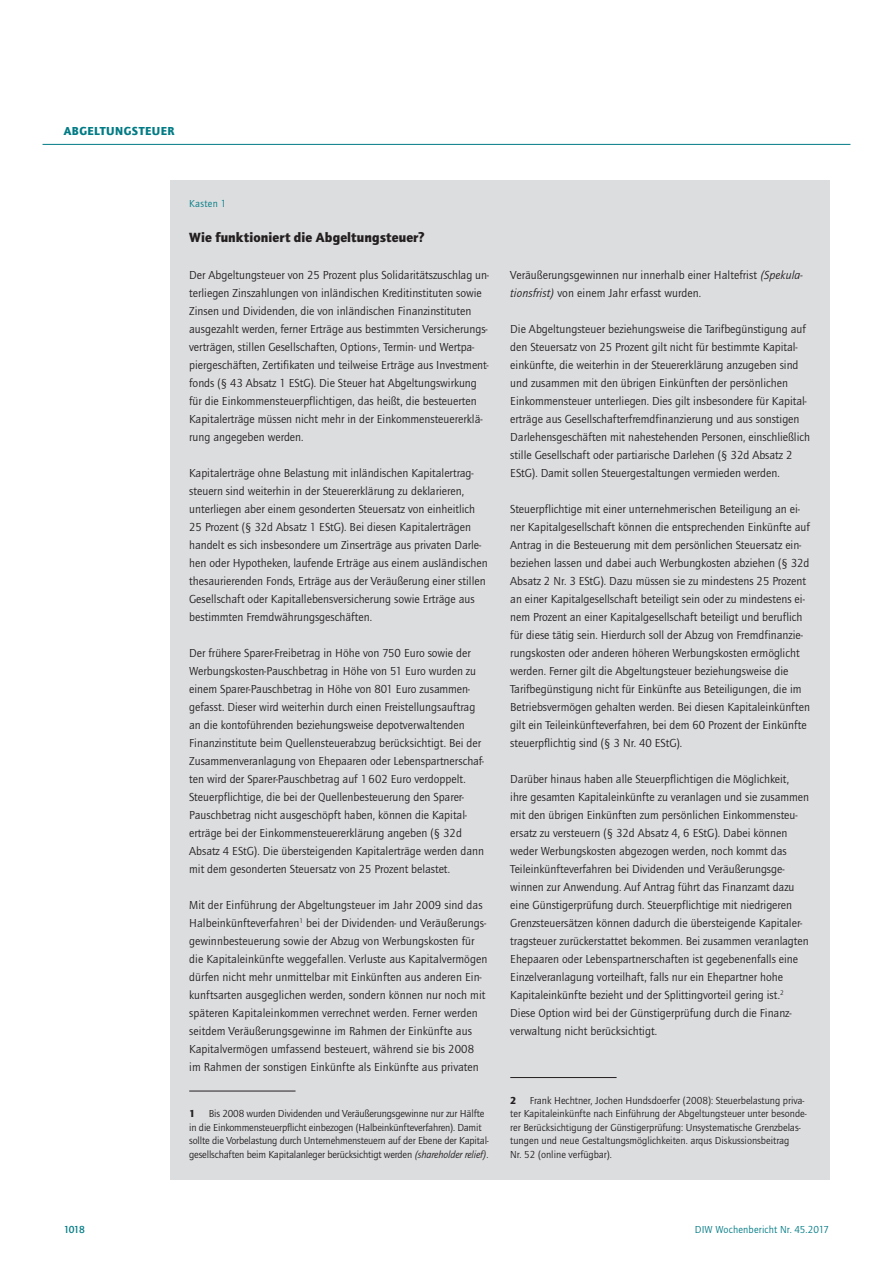
<style>
.page{position:relative;width:893px;height:1263px;background:#fff}
.page>*{position:absolute;margin:0;border:0;box-sizing:border-box;transform-origin:0 0}
.t1{font:900 13.8px "Quay Sans ITC Std";letter-spacing:.005em;color:#231f20}
.t2{font:12px/18px "Quay Sans ITC Std";color:#231f20}
.t3{font:900 12px "Quay Sans ITC Std";color:#007b85}
.t4{font:10.5px/13.5px "Quay Sans ITC Std";letter-spacing:-.01em;color:#231f20}
.t5{font:10.5px "Quay Sans ITC Std";letter-spacing:.015em;color:#007b85}
.t6{font:500 10.5px "Quay Sans ITC Std";color:#007b85}
.t7{font:900 10.5px "Quay Sans ITC Std";color:#231f20}
.s1{font-style:italic}
</style>
<div class="page">
<hr style="left:43px;top:144px;width:807px;height:1px;background:#007b85">
<div style="left:170px;top:180px;width:659px;height:999px;background:#dcdddf"></div>
<hr style="left:189px;top:1091px;width:107px;height:1px;background:#231f20">
<hr style="left:510px;top:1077px;width:107px;height:1px;background:#231f20">
<p class="t3" style="left:64px;top:123px;width:17px">Abgeltungsteuer</p>
<p class="t5" style="left:189px;top:197px;width:38px">Kasten 1</p>
<p class="t1" style="left:189px;top:229px;width:237px">Wie funktioniert die Abgeltungsteuer?</p>
<p class="t2" style="left:189px;top:266px;width:301px">Der Abgeltungsteuer von 25 Prozent plus Solidaritätszuschlag un&shy;terliegen Zinszahlungen von inländischen Kreditinstituten sowie Zinsen und Dividenden, die von inländischen Finanzinstituten ausgezahlt werden, ferner Erträge aus bestimmten Versicherungs&shy;verträgen, stillen Gesellschaften, Options-, Termin- und Wertpa&shy;piergeschäften, Zertifikaten und teilweise Erträge aus Investment&shy;fonds (§ 43 Absatz 1 EStG). Die Steuer hat Abgeltungswirkung für die Einkommensteuerpflichtigen, das heißt, die besteuerten Kapitalerträge müssen nicht mehr in der Einkommensteuererklä&shy;rung angegeben werden.</p>
<p class="t2" style="left:189px;top:464px;width:300px">Kapitalerträge ohne Belastung mit inländischen Kapitalertrag&shy;steuern sind weiterhin in der Steuererklärung zu deklarieren, unterliegen aber einem gesonderten Steuersatz von einheitlich 25 Prozent (§ 32d Absatz 1 EStG). Bei diesen Kapitalerträgen handelt es sich insbesondere um Zinserträge aus privaten Darle&shy;hen oder Hypotheken, laufende Erträge aus einem ausländischen thesaurierenden Fonds, Erträge aus der Veräußerung einer stillen Gesellschaft oder Kapitallebensversicherung sowie Erträge aus bestimmten Fremdwährungsgeschäften.</p>
<p class="t2" style="left:189px;top:644px;width:296px">Der frühere Sparer-Freibetrag in Höhe von 750 Euro sowie der Werbungskosten-Pauschbetrag in Höhe von 51 Euro wurden zu einem Sparer-Pauschbetrag in Höhe von 801 Euro zusammen&shy;gefasst. Dieser wird weiterhin durch einen Freistellungsauftrag an die kontoführenden beziehungsweise depotverwaltenden Finanzinstitute beim Quellensteuerabzug berücksichtigt. Bei der Zusammenveranlagung von Ehepaaren oder Lebenspartnerschaf&shy;ten wird der Sparer-Pauschbetrag auf 1602 Euro verdoppelt.<br>Steuerpflichtige, die bei der Quellenbesteuerung den Sparer-Pauschbetrag nicht ausgeschöpft haben, können die Kapital&shy;erträge bei der Einkommensteuererklärung angeben (§ 32d Absatz 4 EStG). Die übersteigenden Kapitalerträge werden dann mit dem gesonderten Steuersatz von 25 Prozent belastet.</p>
<p class="t2" style="left:189px;top:896px;width:300px">Mit der Einführung der Abgeltungsteuer im Jahr 2009 sind das Halbeinkünfteverfahren<sup>1</sup> bei der Dividenden- und Veräußerungs&shy;gewinnbesteuerung sowie der Abzug von Werbungskosten für die Kapitaleinkünfte weggefallen. Verluste aus Kapitalvermögen dürfen nicht mehr unmittelbar mit Einkünften aus anderen Ein&shy;kunftsarten ausgeglichen werden, sondern können nur noch mit späteren Kapitaleinkommen verrechnet werden. Ferner werden seitdem Veräußerungsgewinne im Rahmen der Einkünfte aus Kapitalvermögen umfassend besteuert, während sie bis 2008 im Rahmen der sonstigen Einkünfte als Einkünfte aus privaten</p>
<p class="t7" style="left:189px;top:1107px;width:8px">1</p>
<p class="t4" style="left:189px;top:1107px;width:301px;text-indent:19px">Bis 2008 wurden Dividenden und Veräußerungsgewinne nur zur Hälfte in die Einkommensteuerpflicht einbezogen (Halbeinkünfteverfahren). Damit sollte die Vorbelastung durch Unternehmensteuern auf der Ebene der Kapital&shy;gesellschaften beim Kapitalanleger berücksichtigt werden <span class="s1">(shareholder relief)</span>.</p>
<p class="t2" style="left:510px;top:266px;width:294px">Veräußerungsgewinnen nur innerhalb einer Haltefrist <span class="s1">(Spekula&shy;tionsfrist)</span> von einem Jahr erfasst wurden.</p>
<p class="t2" style="left:510px;top:320px;width:301px">Die Abgeltungsteuer beziehungsweise die Tarifbegünstigung auf den Steuersatz von 25 Prozent gilt nicht für bestimmte Kapital&shy;einkünfte, die weiterhin in der Steuererklärung anzugeben sind und zusammen mit den übrigen Einkünften der persönlichen Einkommensteuer unterliegen. Dies gilt insbesondere für Kapital&shy;erträge aus Gesellschafterfremdfinanzierung und aus sonstigen Darlehensgeschäften mit nahestehenden Personen, einschließlich stille Gesellschaft oder partiarische Darlehen (§ 32d Absatz 2<br>EStG). Damit sollen Steuergestaltungen vermieden werden.</p>
<p class="t2" style="left:510px;top:500px;width:301px">Steuerpflichtige mit einer unternehmerischen Beteiligung an ei&shy;ner Kapitalgesellschaft können die entsprechenden Einkünfte auf Antrag in die Besteuerung mit dem persönlichen Steuersatz ein&shy;beziehen lassen und dabei auch Werbungkosten abziehen (§ 32d Absatz 2 Nr. 3 EStG). Dazu müssen sie zu mindestens 25 Prozent an einer Kapitalgesellschaft beteiligt sein oder zu mindestens ei&shy;nem Prozent an einer Kapitalgesellschaft beteiligt und beruflich für diese tätig sein. Hierdurch soll der Abzug von Fremdfinanzie&shy;rungskosten oder anderen höheren Werbungskosten ermöglicht werden. Ferner gilt die Abgeltungsteuer beziehungsweise die Tarifbegünstigung nicht für Einkünfte aus Beteiligungen, die im Betriebsvermögen gehalten werden. Bei diesen Kapitaleinkünften gilt ein Teileinkünfteverfahren, bei dem 60 Prozent der Einkünfte steuerpflichtig sind (§ 3 Nr. 40 EStG).</p>
<p class="t2" style="left:510px;top:770px;width:300px">Darüber hinaus haben alle Steuerpflichtigen die Möglichkeit, ihre gesamten Kapitaleinkünfte zu veranlagen und sie zusammen mit den übrigen Einkünften zum persönlichen Einkommensteu&shy;ersatz zu versteuern (§ 32d Absatz 4, 6 EStG). Dabei können weder Werbungskosten abgezogen werden, noch kommt das Teileinkünfteverfahren bei Dividenden und Veräußerungsge&shy;winnen zur Anwendung. Auf Antrag führt das Finanzamt dazu eine Günstigerprüfung durch. Steuerpflichtige mit niedrigeren Grenzsteuersätzen können dadurch die übersteigende Kapitaler&shy;tragsteuer zurückerstattet bekommen. Bei zusammen veranlagten Ehepaaren oder Lebenspartnerschaften ist gegebenenfalls eine Einzelveranlagung vorteilhaft, falls nur ein Ehepartner hohe Kapitaleinkünfte bezieht und der Splittingvorteil gering ist.<sup>2<br></sup>Diese Option wird bei der Günstigerprüfung durch die Finanz&shy;verwaltung nicht berücksichtigt.</p>
<p class="t4" style="left:510px;top:1094px;width:298px;text-indent:19px">Frank Hechtner, Jochen Hundsdoerfer (2008): Steuerbelastung priva&shy;ter Kapitaleinkünfte nach Einführung der Abgeltungsteuer unter besonde&shy;rer Berücksichtigung der Günstigerprüfung: Unsystematische Grenzbelas&shy;tungen und neue Gestaltungsmöglichkeiten. arqus Diskussionsbeitrag<br>Nr. 52 (online verfügbar).</p>
<p class="t7" style="left:510px;top:1094px;width:8px">2</p>
<p class="t6" style="left:64px;top:1223px;width:22px">1018</p>
<p class="t5" style="left:695px;top:1223px;width:136px">DIW Wochenbericht Nr. 45.2017</p>
</div>
